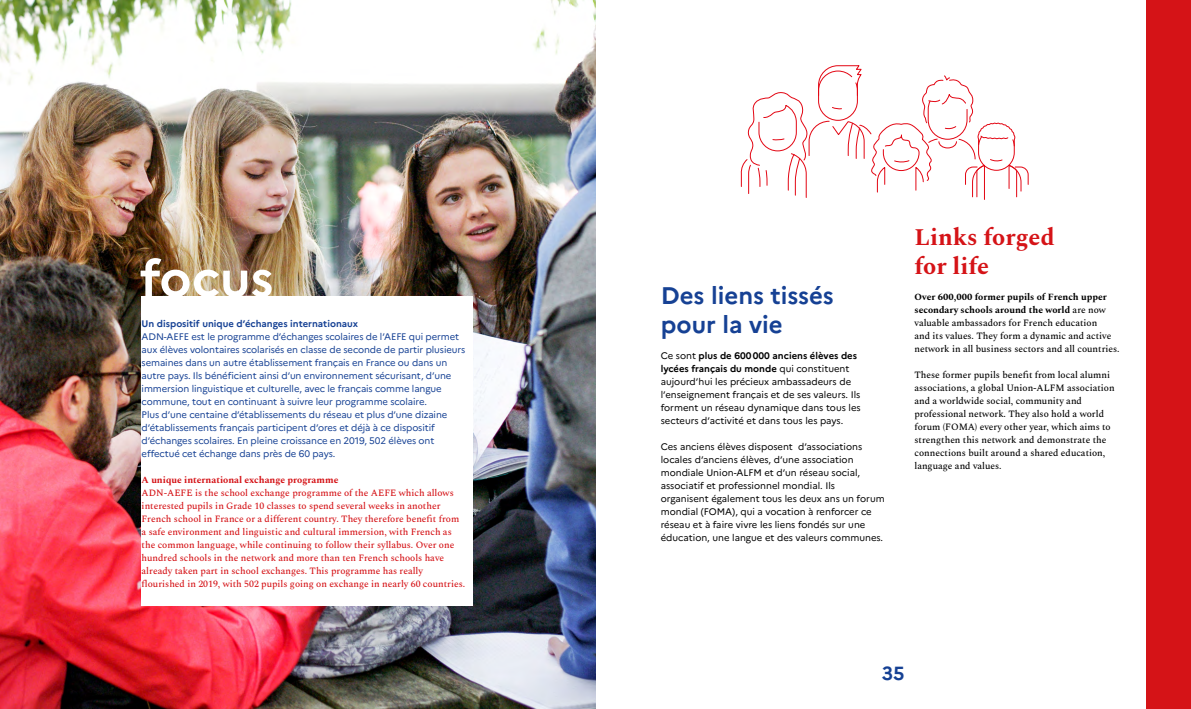
<style>
.page{position:relative;width:1191px;height:709px;background:#fff}
.page>*{position:absolute;margin:0;border:0;box-sizing:border-box;transform-origin:0 0}
.t1{font:700 51px "Marianne";color:#fff}
.t2{font:700 24px/28.8px "Marianne";color:#164194}
.t3{font:700 24px/28.8px "Spectral";color:#d51317}
.t4{font:700 19px "Marianne";color:#164194}
.t5{font:9.5px/13px "Marianne";letter-spacing:-.01em;color:#164194}
.t6{font:9.5px/13px "Marianne";color:#000}
.t7{font:500 9.5px/13px "Spectral";color:#d51317}
.t8{font:500 9.5px/13px "Spectral";color:#000}
.t9{font:700 9.5px "Marianne";color:#164194}
.t10{font:700 9.5px "Spectral";color:#d51317}
.s1{font-weight:700}
</style>
<div class="page">
<img style="left:0;top:0;width:595px;height:709px">
<div style="left:1146px;top:0;width:45px;height:709px;background:#d51317"></div>
<div style="left:142px;top:296px;width:331px;height:310px;background:#fff"></div>
<svg style="left:741px;top:65px;width:287px;height:135px"></svg>
<h1 class="t1" style="left:140px;top:247px;width:135px">focus</h1>
<p class="t9" style="left:142px;top:317px;width:218px">Un dispositif unique d’échanges internationaux</p>
<p class="t5" style="left:142px;top:330px;width:325px">ADN-AEFE est le programme d’échanges scolaires de l’AEFE qui permet aux élèves volontaires scolarisés en classe de seconde de partir plusieurs semaines dans un autre établissement français en France ou dans un autre pays. Ils bénéficient ainsi d’un environnement sécurisant, d’une immersion linguistique et culturelle, avec le français comme langue commune, tout en continuant à suivre leur programme scolaire.<br>Plus d’une centaine d’établissements du réseau et plus d’une dizaine d’établissements français participent d’ores et déjà à ce dispositif d’échanges scolaires. En pleine croissance en 2019, 502 élèves ont effectué cet échange dans près de 60 pays.</p>
<p class="t10" style="left:142px;top:472px;width:198px">A unique international exchange programme</p>
<p class="t7" style="left:142px;top:485px;width:325px">ADN-AEFE is the school exchange programme of the AEFE which allows interested pupils in Grade 10 classes to spend several weeks in another French school in France or a different country. They therefore benefit from a safe environment and linguistic and cultural immersion, with French as the common language, while continuing to follow their syllabus. Over one hundred schools in the network and more than ten French schools have already taken part in school exchanges. This programme has really flourished in 2019, with 502 pupils going on exchange in nearly 60 countries.</p>
<h2 class="t2" style="left:660px;top:281px;width:175px">Des liens tissés pour la vie</h2>
<p class="t6" style="left:660px;top:349px;width:201px">Ce sont <span class="s1">plus de 600000 anciens élèves des lycées français du monde</span> qui constituent aujourd’hui les précieux ambassadeurs de l’enseignement français et de ses valeurs. Ils forment un réseau dynamique dans tous les secteurs d’activité et dans tous les pays.</p>
<p class="t6" style="left:660px;top:440px;width:225px">Ces anciens élèves disposent d’associations locales d’anciens élèves, d’une association mondiale Union-ALFM et d’un réseau social, associatif et professionnel mondial. Ils organisent également tous les deux ans un forum mondial (FOMA), qui a vocation à renforcer ce réseau et à faire vivre les liens fondés sur une éducation, une langue et des valeurs communes.</p>
<h2 class="t3" style="left:914px;top:221px;width:142px">Links forged for life</h2>
<p class="t8" style="left:914px;top:289px;width:207px"><span class="s1">Over 600,000 former pupils of French upper secondary schools around the world</span> are now valuable ambassadors for French education<br>and its values. They form a dynamic and active network in all business sectors and all countries.</p>
<p class="t8" style="left:914px;top:367px;width:202px">These former pupils benefit from local alumni associations, a global Union-ALFM association and a worldwide social, community and professional network. They also hold a world forum (FOMA) every other year, which aims to strengthen this network and demonstrate the connections built around a shared education, language and values.</p>
<h3 class="t4" style="left:882px;top:661px;width:24px">35</h3>
</div>
